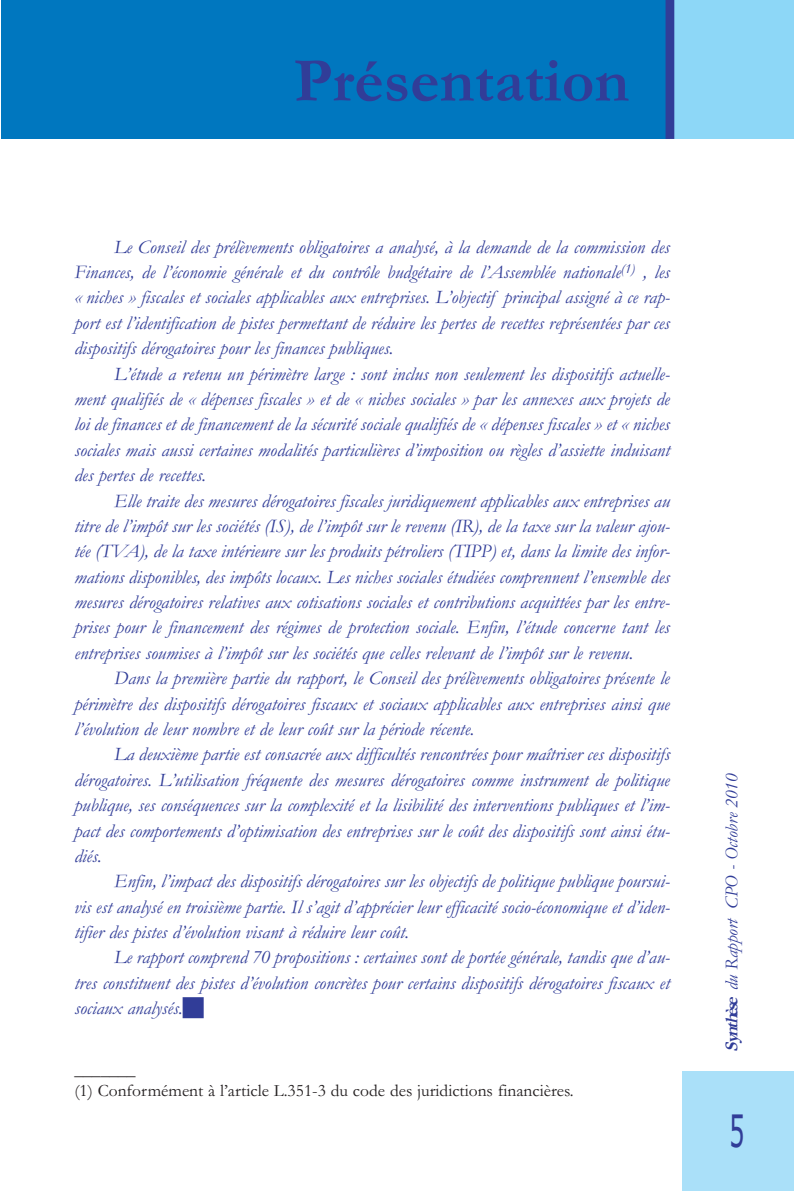
<style>
.page{position:relative;width:794px;height:1191px;background:#fff}
.page>*{position:absolute;margin:0;border:0;box-sizing:border-box;transform-origin:0 0}
.t1{font:700 63px "Garamond";color:#313d98}
.t2{font:44.8px "Verdana";color:#313d98;scale:.55 1}
.t3{font:italic 19.25px/25.4px "Garamond";color:#313d98;text-align:justify}
.t4{font:italic 18.38px "Garamond";color:#313d98}
.t5{font:17.5px/21px "Garamond";color:#231f20}
.s1{font-weight:700}
</style>
<div class="page">
<div style="left:1px;top:0;width:669px;height:139px;background:#0077bf"></div>
<div style="left:670px;top:0;width:124px;height:139px;background:#8dd7f7"></div>
<div style="left:665px;top:0;width:9px;height:139px;background:#313d98"></div>
<div style="left:682px;top:1070px;width:112px;height:121px;background:#aae0f9"></div>
<h1 class="t1" style="left:294px;top:42px;width:337px">Présentation</h1>
<p class="t3" style="left:74px;top:233px;width:597px;text-indent:40px">Le Conseil des prélèvements obligatoires a analysé, à la demande de la commission des Finances, de l’économie générale et du contrôle budgétaire de l’Assemblée nationale<sup>(1)</sup> , les « niches » fiscales et sociales applicables aux entreprises. L’objectif principal assigné à ce rap&shy;port est l’identification de pistes permettant de réduire les pertes de recettes représentées par ces dispositifs dérogatoires pour les finances publiques.</p>
<p class="t3" style="left:74px;top:360px;width:597px;text-indent:40px">L’étude a retenu un périmètre large : sont inclus non seulement les dispositifs actuelle&shy;ment qualifiés de « dépenses fiscales » et de « niches sociales » par les annexes aux projets de loi de finances et de financement de la sécurité sociale qualifiés de « dépenses fiscales » et « niches sociales mais aussi certaines modalités particulières d’imposition ou règles d’assiette induisant des pertes de recettes.</p>
<p class="t3" style="left:74px;top:487px;width:597px;text-indent:40px">Elle traite des mesures dérogatoires fiscales juridiquement applicables aux entreprises au titre de l’impôt sur les sociétés (IS), de l’impôt sur le revenu (IR), de la taxe sur la valeur ajou&shy;tée (TVA), de la taxe intérieure sur les produits pétroliers (TIPP) et, dans la limite des infor&shy;mations disponibles, des impôts locaux. Les niches sociales étudiées comprennent l’ensemble des mesures dérogatoires relatives aux cotisations sociales et contributions acquittées par les entre&shy;prises pour le financement des régimes de protection sociale. Enfin, l’étude concerne tant les entreprises soumises à l’impôt sur les sociétés que celles relevant de l’impôt sur le revenu.</p>
<p class="t3" style="left:74px;top:665px;width:597px;text-indent:40px">Dans la première partie du rapport, le Conseil des prélèvements obligatoires présente le périmètre des dispositifs dérogatoires fiscaux et sociaux applicables aux entreprises ainsi que l’évolution de leur nombre et de leur coût sur la période récente.</p>
<p class="t3" style="left:74px;top:741px;width:597px;text-indent:40px">La deuxième partie est consacrée aux difficultés rencontrées pour maîtriser ces dispositifs dérogatoires. L’utilisation fréquente des mesures dérogatoires comme instrument de politique publique, ses conséquences sur la complexité et la lisibilité des interventions publiques et l’im&shy;pact des comportements d’optimisation des entreprises sur le coût des dispositifs sont ainsi étu&shy;diés.</p>
<p class="t3" style="left:74px;top:868px;width:597px;text-indent:40px">Enfin, l’impact des dispositifs dérogatoires sur les objectifs de politique publique poursui&shy;vis est analysé en troisième partie. Il s’agit d’apprécier leur efficacité socio-économique et d’iden&shy;tifier des pistes d’évolution visant à réduire leur coût.</p>
<p class="t3" style="left:74px;top:944px;width:597px;text-indent:40px">Le rapport comprend 70 propositions : certaines sont de portée générale, tandis que d’au&shy;tres constituent des pistes d’évolution concrètes pour certains dispositifs dérogatoires fiscaux et sociaux analysés.</p>
<p class="t5" style="left:74px;top:1058px;width:501px">_______<br>(1) Conformément à l’article L.351-3 du code des juridictions financières.</p>
<p class="t4" style="left:720px;top:1052px;width:280px;rotate:-90deg"><span class="s1">Synthèse</span>du Rapport CPO - Octobre 2010</p>
<h2 class="t2" style="left:729px;top:1105px;width:30px">5</h2>
</div>
